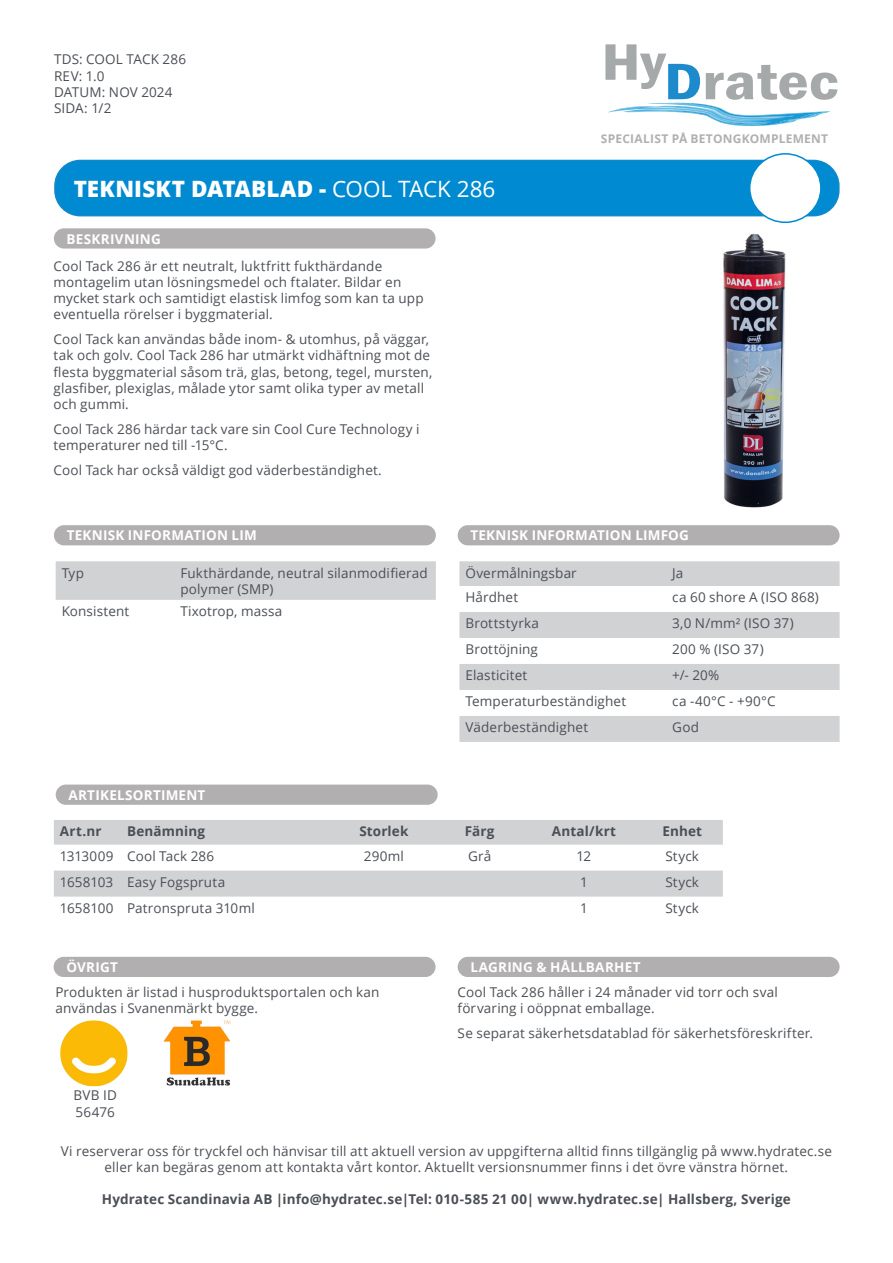
<style>
.page{position:relative;width:893px;height:1263px;background:#fff}
.page>*{position:absolute;margin:0;border:0;box-sizing:border-box;transform-origin:0 0}
.TDS_bold{font:800 22.5px "Open Sans";letter-spacing:.01em;color:#fff}
.Text{font:13.5px/16.2px "Open Sans";letter-spacing:.01em;color:#4b4f56}
.Text-2{font:700 13.5px "Open Sans";letter-spacing:.01em;color:#4b4f56}
.Under_rubrik{font:700 13.5px "Open Sans";letter-spacing:.02em;color:#fff}
.Text-3{font:700 12px "Open Sans";letter-spacing:.02em;color:#b2afb0}
.s1{font-weight:400}
</style>
<div class="page">
<div style="left:55px;top:160px;width:784px;height:56px;background:#008ad1;border-radius:25px"></div>
<div style="left:54px;top:160px;width:786px;height:56px;border:2px solid #1289ca;border-radius:25px"></div>
<div style="left:750px;top:154px;width:71px;height:68px;background:#fff;border-radius:50%"></div>
<div style="left:749px;top:153px;width:73px;height:70px;border:2px solid #008ad1;border-radius:50%"></div>
<div style="left:54px;top:228px;width:382px;height:21px;background:#b2afb0;border-radius:10px"></div>
<svg style="left:605px;top:44px;width:232px;height:82px"></svg>
<svg style="left:54px;top:820px;width:669px;height:76px;fill:#d1d2d4"></svg>
<div style="left:54px;top:525px;width:382px;height:20px;background:#b2afb0;border-radius:10px"></div>
<div style="left:458px;top:957px;width:382px;height:20px;background:#b2afb0;border-radius:10px"></div>
<div style="left:56px;top:784px;width:382px;height:21px;background:#b2afb0;border-radius:10px"></div>
<img style="left:723px;top:233px;width:63px;height:275px">
<div style="left:56px;top:561px;width:380px;height:39px;background:#d1d2d4"></div>
<div style="left:458px;top:525px;width:382px;height:20px;background:#b2afb0;border-radius:10px"></div>
<svg style="left:459px;top:561px;width:381px;height:181px;fill:#d1d2d4"></svg>
<div style="left:54px;top:957px;width:382px;height:20px;background:#b2afb0;border-radius:10px"></div>
<img style="left:60px;top:1020px;width:68px;height:66px">
<img style="left:163px;top:1020px;width:68px;height:66px">
<p class="Text" style="left:54px;top:51px;width:134px">TDS: COOL TACK 286</p>
<p class="Text" style="left:54px;top:67px;width:52px">REV: 1.0</p>
<p class="Text" style="left:54px;top:83px;width:120px">DATUM: NOV 2024</p>
<p class="Text" style="left:54px;top:100px;width:59px">SIDA: 1/2</p>
<p class="TDS_bold" style="left:74px;top:172px;width:423px">TEKNISKT DATABLAD - <span class="s1">COOL TACK 286</span></p>
<p class="Under_rubrik" style="left:67px;top:229px;width:96px">BESKRIVNING</p>
<p class="Text" style="left:54px;top:257px;width:372px">Cool Tack 286 är ett neutralt, luktfritt fukthärdande montagelim utan lösningsmedel och ftalater. Bildar en mycket stark och samtidigt elastisk limfog som kan ta upp eventuella rörelser i byggmaterial.</p>
<p class="Text" style="left:54px;top:331px;width:380px">Cool Tack kan användas både inom- &amp; utomhus, på väggar, tak och golv. Cool Tack 286 har utmärkt vidhäftning mot de flesta byggmaterial såsom trä, glas, betong, tegel, mursten, glasfiber, plexiglas, målade ytor samt olika typer av metall och gummi.</p>
<p class="Text" style="left:54px;top:420px;width:368px">Cool Tack 286 härdar tack vare sin Cool Cure Technology i temperaturer ned till -15°C.</p>
<p class="Text" style="left:54px;top:461px;width:330px">Cool Tack har också väldigt god väderbeständighet.</p>
<p class="Text-3" style="left:601px;top:130px;width:229px">SPECIALIST PÅ BETONGKOMPLEMENT</p>
<p class="Under_rubrik" style="left:67px;top:526px;width:192px">TEKNISK INFORMATION LIM</p>
<p class="Text" style="left:62px;top:564px;width:24px">Typ</p>
<p class="Text" style="left:180px;top:564px;width:249px">Fukthärdande, neutral silanmodifierad polymer (SMP)</p>
<p class="Text" style="left:62px;top:603px;width:69px">Konsistent</p>
<p class="Text" style="left:180px;top:603px;width:103px">Tixotrop, massa</p>
<p class="Under_rubrik" style="left:68px;top:785px;width:138px">ARTIKELSORTIMENT</p>
<p class="Under_rubrik" style="left:470px;top:526px;width:220px">TEKNISK INFORMATION LIMFOG</p>
<p class="Text" style="left:465px;top:564px;width:113px">Övermålningsbar</p>
<p class="Text" style="left:672px;top:564px;width:13px">Ja</p>
<p class="Text" style="left:465px;top:589px;width:54px">Hårdhet</p>
<p class="Text" style="left:672px;top:589px;width:148px">ca 60 shore A (ISO 868)</p>
<p class="Text" style="left:465px;top:615px;width:75px">Brottstyrka</p>
<p class="Text" style="left:672px;top:615px;width:123px">3,0 N/mm² (ISO 37)</p>
<p class="Text" style="left:465px;top:641px;width:74px">Brottöjning</p>
<p class="Text" style="left:672px;top:641px;width:93px">200 % (ISO 37)</p>
<p class="Text" style="left:465px;top:667px;width:63px">Elasticitet</p>
<p class="Text" style="left:672px;top:667px;width:49px">+/- 20%</p>
<p class="Text" style="left:465px;top:693px;width:162px">Temperaturbeständighet</p>
<p class="Text" style="left:672px;top:693px;width:105px">ca -40°C - +90°C</p>
<p class="Text" style="left:465px;top:719px;width:124px">Väderbeständighet</p>
<p class="Text" style="left:672px;top:719px;width:28px">God</p>
<p class="Text-2" style="left:60px;top:822px;width:43px">Art.nr</p>
<p class="Text-2" style="left:127px;top:822px;width:79px">Benämning</p>
<p class="Text-2" style="left:359px;top:822px;width:51px">Storlek</p>
<p class="Text-2" style="left:465px;top:822px;width:31px">Färg</p>
<p class="Text-2" style="left:552px;top:822px;width:66px">Antal/krt</p>
<p class="Text-2" style="left:662px;top:822px;width:41px">Enhet</p>
<p class="Text" style="left:60px;top:848px;width:55px">1313009</p>
<p class="Text" style="left:127px;top:848px;width:89px">Cool Tack 286</p>
<p class="Text" style="left:364px;top:848px;width:42px">290ml</p>
<p class="Text" style="left:468px;top:848px;width:25px">Grå</p>
<p class="Text" style="left:577px;top:848px;width:16px">12</p>
<p class="Text" style="left:665px;top:848px;width:35px">Styck</p>
<p class="Text" style="left:60px;top:873px;width:55px">1658103</p>
<p class="Text" style="left:127px;top:873px;width:99px">Easy Fogspruta</p>
<p class="Text" style="left:580px;top:873px;width:9px">1</p>
<p class="Text" style="left:665px;top:873px;width:35px">Styck</p>
<p class="Text" style="left:60px;top:899px;width:55px">1658100</p>
<p class="Text" style="left:127px;top:899px;width:129px">Patronspruta 310ml</p>
<p class="Text" style="left:580px;top:899px;width:9px">1</p>
<p class="Text" style="left:665px;top:899px;width:35px">Styck</p>
<p class="Under_rubrik" style="left:66px;top:958px;width:53px">ÖVRIGT</p>
<p class="Text" style="left:55px;top:984px;width:325px">Produkten är listad i husproduktsportalen och kan användas i Svanenmärkt bygge.</p>
<p class="Text" style="left:74px;top:1087px;width:45px">BVB ID<br>56476</p>
<p class="Under_rubrik" style="left:470px;top:958px;width:172px">LAGRING &amp; HÅLLBARHET</p>
<p class="Text" style="left:458px;top:984px;width:322px">Cool Tack 286 håller i 24 månader vid torr och sval förvaring i oöppnat emballage.</p>
<p class="Text" style="left:458px;top:1025px;width:357px">Se separat säkerhetsdatablad för säkerhetsföreskrifter.</p>
<p class="Text" style="left:61px;top:1142px;width:773px;text-align:center">Vi reserverar oss för tryckfel och hänvisar till att aktuell version av uppgifterna alltid finns tillgänglig på www.hydratec.se eller kan begäras genom att kontakta vårt kontor. Aktuellt versionsnummer finns i det övre vänstra hörnet.</p>
<p class="Text-2" style="left:102px;top:1190px;width:690px">Hydratec Scandinavia AB |info@hydratec.se|Tel: 010-585 21 00| www.hydratec.se| Hallsberg, Sverige</p>
</div>
